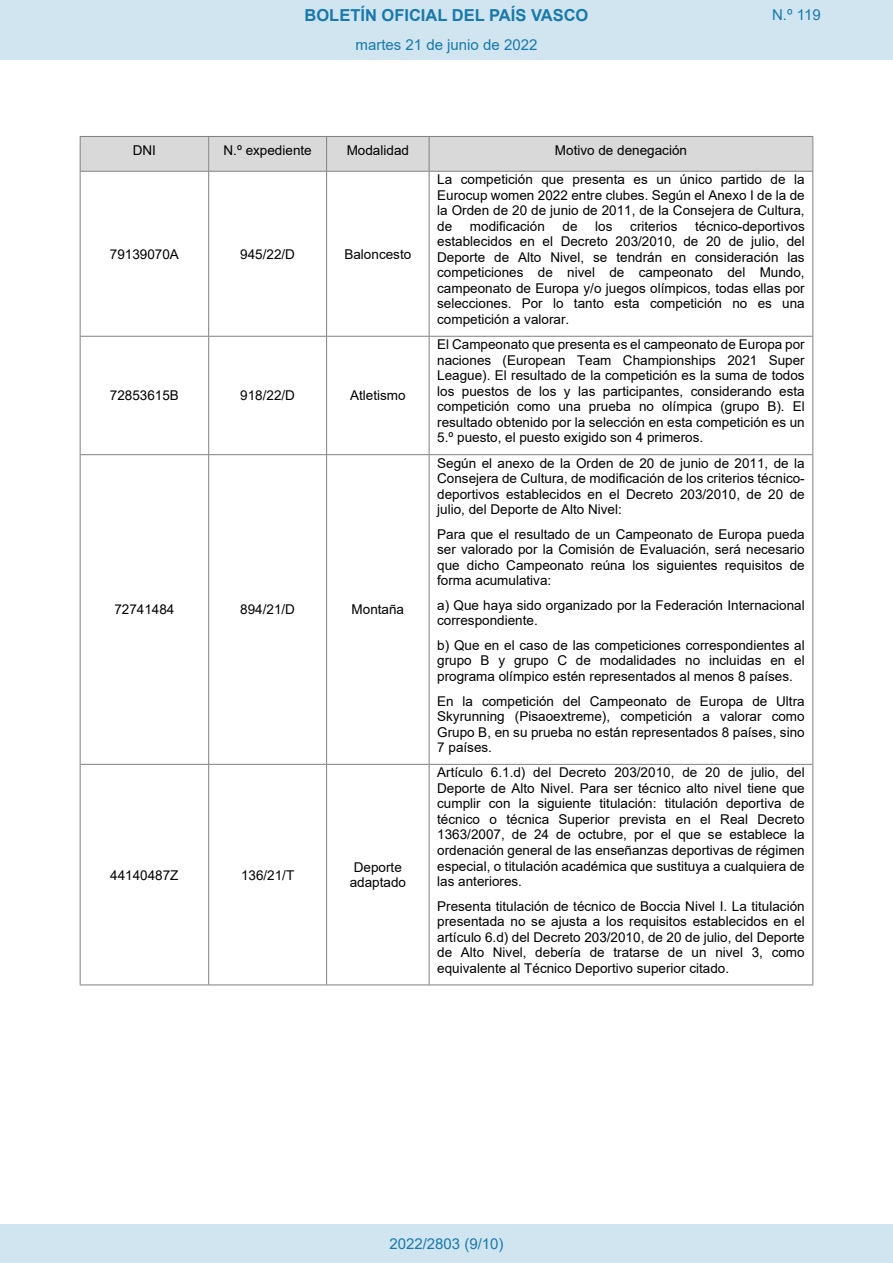
<style>
.page{position:relative;width:893px;height:1263px;background:#fff}
.page>*{position:absolute;margin:0;border:0;box-sizing:border-box;transform-origin:0 0}
.t1{font:700 16.5px "Arial";color:#1879ad}
.Paginacion_Centro{font:15px "Arial";color:#1879ad}
.t2{font:13.5px/15.5px "Arial";color:#000;text-align:justify}
</style>
<div class="page">
<div style="left:81px;top:137px;width:127px;height:34px;background:#d9d9d9"></div>
<div style="left:209px;top:137px;width:117px;height:34px;background:#d9d9d9"></div>
<div style="left:327px;top:137px;width:102px;height:34px;background:#d9d9d9"></div>
<div style="left:429px;top:137px;width:383px;height:34px;background:#d9d9d9"></div>
<hr style="left:80px;top:137px;width:1px;height:847px;background:#808080">
<hr style="left:208px;top:137px;width:1px;height:34px;background:#808080">
<hr style="left:208px;top:172px;width:1px;height:164px;background:#808080">
<hr style="left:208px;top:337px;width:1px;height:117px;background:#808080">
<hr style="left:208px;top:455px;width:1px;height:309px;background:#808080">
<hr style="left:208px;top:765px;width:1px;height:219px;background:#808080">
<hr style="left:326px;top:137px;width:1px;height:34px;background:#808080">
<hr style="left:326px;top:172px;width:1px;height:164px;background:#808080">
<hr style="left:326px;top:337px;width:1px;height:117px;background:#808080">
<hr style="left:326px;top:455px;width:1px;height:309px;background:#808080">
<hr style="left:326px;top:765px;width:1px;height:219px;background:#808080">
<hr style="left:429px;top:137px;width:1px;height:34px;background:#808080">
<hr style="left:429px;top:172px;width:1px;height:164px;background:#808080">
<hr style="left:429px;top:337px;width:1px;height:117px;background:#808080">
<hr style="left:429px;top:455px;width:1px;height:309px;background:#808080">
<hr style="left:429px;top:765px;width:1px;height:219px;background:#808080">
<hr style="left:812px;top:137px;width:1px;height:847px;background:#808080">
<hr style="left:80px;top:136px;width:733px;height:1px;background:#808080">
<hr style="left:81px;top:171px;width:731px;height:1px;background:#808080">
<hr style="left:81px;top:336px;width:731px;height:1px;background:#808080">
<hr style="left:81px;top:454px;width:731px;height:1px;background:#808080">
<hr style="left:81px;top:764px;width:731px;height:1px;background:#808080">
<hr style="left:80px;top:984px;width:733px;height:1px;background:#808080">
<div style="left:0;top:0;width:893px;height:60px;background:#d0e5f0"></div>
<div style="left:0;top:1225px;width:893px;height:38px;background:#d0e5f0"></div>
<p class="t1" style="left:305px;top:3px;width:285px">BOLETÍN OFICIAL DEL PAÍS VASCO</p>
<p class="Paginacion_Centro" style="left:772px;top:5px;width:50px">N.º 119</p>
<p class="Paginacion_Centro" style="left:356px;top:35px;width:183px">martes 21 de junio de 2022</p>
<p class="t2" style="left:133px;top:142px;width:25px">DNI</p>
<p class="t2" style="left:224px;top:142px;width:90px">N.º expediente</p>
<p class="t2" style="left:347px;top:142px;width:64px">Modalidad</p>
<p class="t2" style="left:555px;top:142px;width:134px">Motivo de denegación</p>
<p class="t2" style="left:110px;top:246px;width:71px">79139070A</p>
<p class="t2" style="left:240px;top:246px;width:56px">945/22/D</p>
<p class="t2" style="left:344px;top:246px;width:68px">Baloncesto</p>
<p class="t2" style="left:110px;top:388px;width:71px">72853615B</p>
<p class="t2" style="left:240px;top:388px;width:56px">918/22/D</p>
<p class="t2" style="left:350px;top:388px;width:57px">Atletismo</p>
<p class="t2" style="left:114px;top:602px;width:62px">72741484</p>
<p class="t2" style="left:240px;top:602px;width:56px">894/21/D</p>
<p class="t2" style="left:352px;top:602px;width:54px">Montaña</p>
<p class="t2" style="left:110px;top:867px;width:70px">44140487Z</p>
<p class="t2" style="left:241px;top:867px;width:55px">136/21/T</p>
<p class="t2" style="left:350px;top:859px;width:58px;text-align:center">Deporte adaptado</p>
<p class="t2" style="left:437px;top:172px;width:369px">La competición que presenta es un único partido de la Eurocup women 2022 entre clubes. Según el Anexo I de la de la Orden de 20 de junio de 2011, de la Consejera de Cultura, de</p>
<p class="t2" style="left:470px;top:218px;width:77px">modificación</p>
<p class="t2" style="left:563px;top:218px;width:17px">de</p>
<p class="t2" style="left:595px;top:218px;width:19px">los</p>
<p class="t2" style="left:630px;top:218px;width:49px">criterios</p>
<p class="t2" style="left:437px;top:218px;width:369px;text-indent:258px">técnico-deportivos establecidos en el Decreto 203/2010, de 20 de julio, del Deporte de Alto Nivel, se tendrán en consideración las competiciones de nivel de campeonato del Mundo, campeonato de Europa y/o juegos olímpicos, todas ellas por selecciones. Por lo tanto esta competición no es una competición a valorar.</p>
<p class="t2" style="left:437px;top:337px;width:369px">El Campeonato que presenta es el campeonato de Europa por naciones (European Team Championships 2021 Super League). El resultado de la competición es la suma de todos los puestos de los y las participantes, considerando esta competición como una prueba no olímpica (grupo B). El resultado obtenido por la selección en esta competición es un 5.º puesto, el puesto exigido son 4 primeros.</p>
<p class="t2" style="left:437px;top:455px;width:369px">Según el anexo de la Orden de 20 de junio de 2011, de la Consejera de Cultura, de modificación de los criterios técnico&shy;deportivos establecidos en el Decreto 203/2010, de 20 de julio, del Deporte de Alto Nivel:</p>
<p class="t2" style="left:437px;top:526px;width:369px">Para que el resultado de un Campeonato de Europa pueda ser valorado por la Comisión de Evaluación, será necesario que dicho Campeonato reúna los siguientes requisitos de forma acumulativa:</p>
<p class="t2" style="left:437px;top:597px;width:369px">a) Que haya sido organizado por la Federación Internacional correspondiente.</p>
<p class="t2" style="left:437px;top:637px;width:369px">b) Que en el caso de las competiciones correspondientes al grupo B y grupo C de modalidades no incluidas en el programa olímpico estén representados al menos 8 países.</p>
<p class="t2" style="left:437px;top:693px;width:369px">En la competición del Campeonato de Europa de Ultra Skyrunning (Pisaoextreme), competición a valorar como Grupo B, en su prueba no están representados 8 países, sino 7 países.</p>
<p class="t2" style="left:437px;top:765px;width:369px">Artículo 6.1.d) del Decreto 203/2010, de 20 de julio, del Deporte de Alto Nivel. Para ser técnico alto nivel tiene que cumplir con la siguiente titulación: titulación deportiva de técnico o técnica Superior prevista en el Real Decreto 1363/2007, de 24 de octubre, por el que se establece la ordenación general de las enseñanzas deportivas de régimen especial, o titulación académica que sustituya a cualquiera de las anteriores.</p>
<p class="t2" style="left:437px;top:898px;width:369px">Presenta titulación de técnico de Boccia Nivel I. La titulación presentada no se ajusta a los requisitos establecidos en el artículo 6.d) del Decreto 203/2010, de 20 de julio, del Deporte de Alto Nivel, debería de tratarse de un nivel 3, como equivalente al Técnico Deportivo superior citado.</p>
<p class="Paginacion_Centro" style="left:389px;top:1234px;width:116px">2022/2803 (9/10)</p>
</div>
